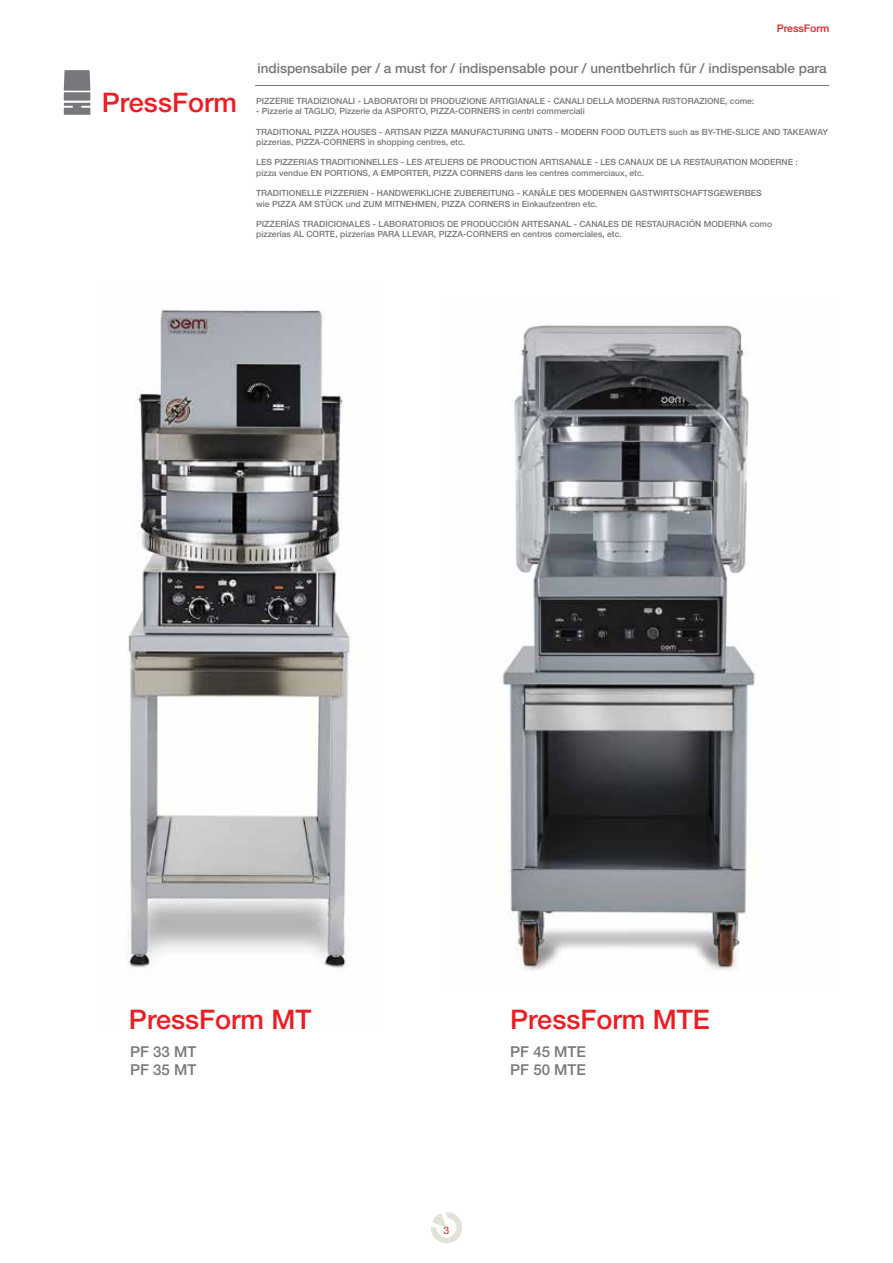
<style>
.page{position:relative;width:893px;height:1263px;background:#fff}
.page>*{position:absolute;margin:0;border:0;box-sizing:border-box;transform-origin:0 0}
.t1{font:500 27px "Helvetica Neue LT Std";color:#ed1d24}
.t2{font:500 15px/18px "Helvetica Neue LT Std";color:#77787b}
.t3{font:500 13.5px "Helvetica Neue LT Std";color:#77787b}
.t4{font:500 10.5px "Helvetica Neue LT Std";color:#ed1d24}
.t5{font:10.5px "Helvetica Neue";color:#ed1d24}
.t6{font:500 8.55px/10.2px "Helvetica Neue LT Std";color:#77787b}
</style>
<div class="page">
<img style="left:126px;top:309px;width:225px;height:659px">
<img style="left:501px;top:325px;width:255px;height:646px">
<svg style="left:431px;top:1212px;width:31px;height:31px"></svg>
<hr style="left:255px;top:85px;width:574px;height:1px;background:#77787b">
<div style="left:64px;top:92px;width:26px;height:9px;background:#77787b"></div>
<svg style="left:64px;top:103px;width:26px;height:12px"></svg>
<svg style="left:64px;top:70px;width:26px;height:21px"></svg>
<h1 class="t1" style="left:102px;top:87px;width:137px">PressForm</h1>
<p class="t4" style="left:777px;top:22px;width:54px">PressForm</p>
<h3 class="t3" style="left:258px;top:61px;width:571px">indispensabile per / a must for / indispensable pour / unentbehrlich für / indispensable para</h3>
<p class="t6" style="left:256px;top:96px;width:500px">PIZZERIE TRADIZIONALI - LABORATORI DI PRODUZIONE ARTIGIANALE - CANALI DELLA MODERNA RISTORAZIONE, come:</p>
<p class="t6" style="left:256px;top:106px;width:330px">- Pizzerie al TAGLIO, Pizzerie da ASPORTO, PIZZA-CORNERS in centri commerciali</p>
<p class="t6" style="left:256px;top:126px;width:573px">TRADITIONAL PIZZA HOUSES - ARTISAN PIZZA MANUFACTURING UNITS - MODERN FOOD OUTLETS such as BY-THE-SLICE AND TAKEAWAY pizzerias, PIZZA-CORNERS in shopping centres, etc.</p>
<p class="t6" style="left:256px;top:157px;width:543px">LES PIZZERIAS TRADITIONNELLES - LES ATELIERS DE PRODUCTION ARTISANALE - LES CANAUX DE LA RESTAURATION MODERNE : pizza vendue EN PORTIONS, A EMPORTER, PIZZA CORNERS dans les centres commerciaux, etc.</p>
<p class="t6" style="left:256px;top:188px;width:507px">TRADITIONELLE PIZZERIEN - HANDWERKLICHE ZUBEREITUNG - KANÄLE DES MODERNEN GASTWIRTSCHAFTSGEWERBES wie PIZZA AM STÜCK und ZUM MITNEHMEN, PIZZA CORNERS in Einkaufzentren etc.</p>
<p class="t6" style="left:256px;top:219px;width:517px">PIZZERÍAS TRADICIONALES - LABORATORIOS DE PRODUCCIÓN ARTESANAL - CANALES DE RESTAURACIÓN MODERNA como pizzerías AL CORTE, pizzerías PARA LLEVAR, PIZZA-CORNERS en centros comerciales, etc.</p>
<h1 class="t1" style="left:129px;top:1003px;width:184px">PressForm MT</h1>
<h1 class="t1" style="left:510px;top:1003px;width:201px">PressForm MTE</h1>
<h2 class="t2" style="left:130px;top:1043px;width:68px">PF 33 MT<br>PF 35 MT</h2>
<h2 class="t2" style="left:510px;top:1043px;width:77px">PF 45 MTE<br>PF 50 MTE</h2>
<p class="t5" style="left:444px;top:1222px;width:7px">3</p>
</div>
